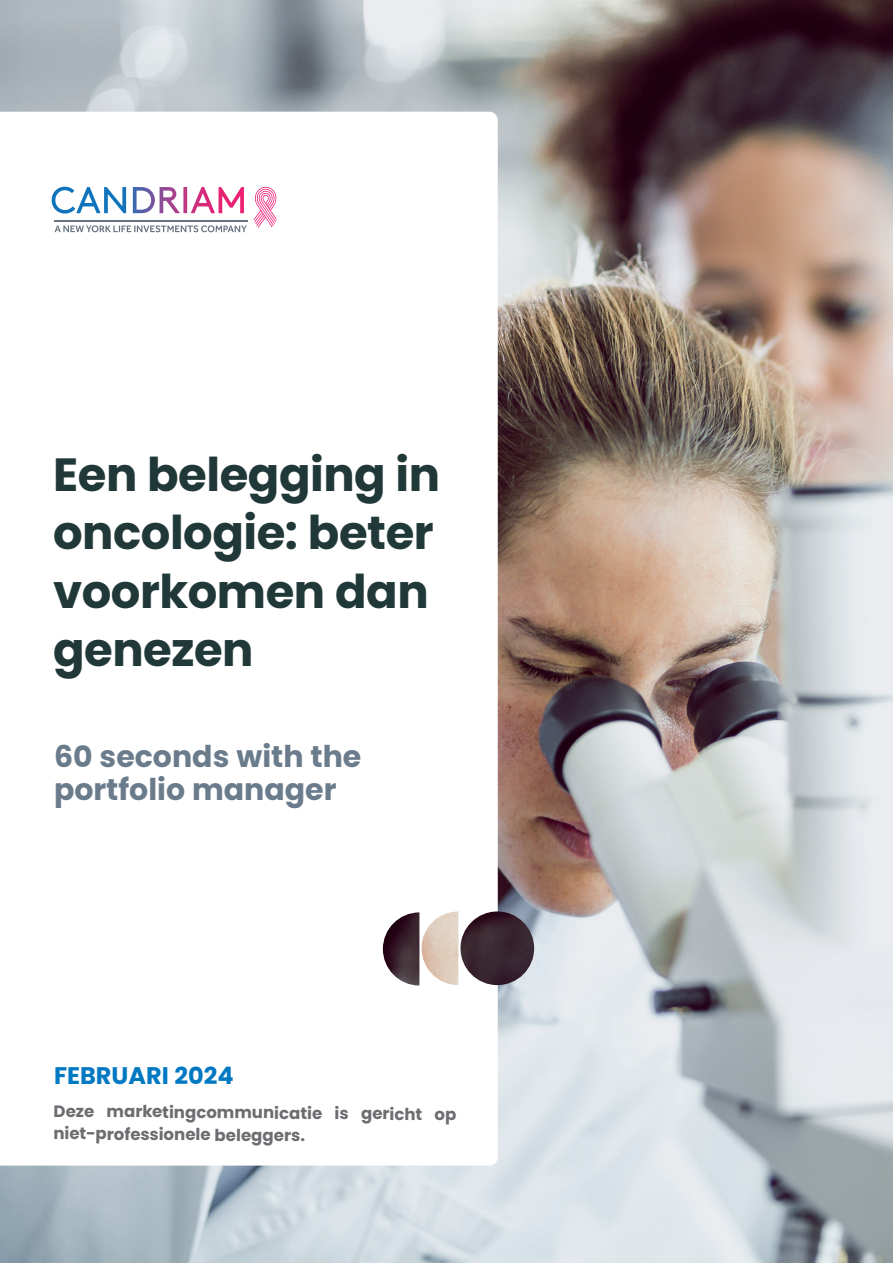
<style>
.page{position:relative;width:893px;height:1263px;background:#fff}
.page>*{position:absolute;margin:0;border:0;box-sizing:border-box;transform-origin:0 0}
.t1{font:700 46.5px/58.5px "Poppins";letter-spacing:-.01em;color:#213838}
.t2{font:700 30px/33px "Poppins";color:#6a7b8b}
.t3{font:700 24px "Poppins";color:#0079c2}
.t4{font:700 16.5px/23.2px "Poppins";color:#6c6d70}
</style>
<div class="page">
<img style="left:0;top:0;width:893px;height:1263px">
<svg style="left:0;top:112px;width:498px;height:1053px"></svg>
<svg style="left:52px;top:187px;width:192px;height:27px"></svg>
<hr style="left:54px;top:220px;width:194px;height:1px;background:#67727f">
<svg style="left:55px;top:225px;width:192px;height:7px"></svg>
<svg style="left:254px;top:187px;width:23px;height:41px"></svg>
<img style="left:422px;top:911px;width:36px;height:74px">
<img style="left:383px;top:912px;width:36px;height:73px">
<img style="left:460px;top:911px;width:74px;height:74px;border-radius:37px">
<h1 class="t1" style="left:53px;top:445px;width:389px">Een belegging in oncologie: beter voorkomen dan genezen</h1>
<h2 class="t2" style="left:54px;top:740px;width:309px">60 seconds with the portfolio manager</h2>
<h3 class="t3" style="left:54px;top:1062px;width:181px">FEBRUARI 2024</h3>
<p class="t4" style="left:54px;top:1097px;width:404px;rotate:1deg">Deze marketingcommunicatie is gericht op niet-professionele beleggers.</p>
</div>
